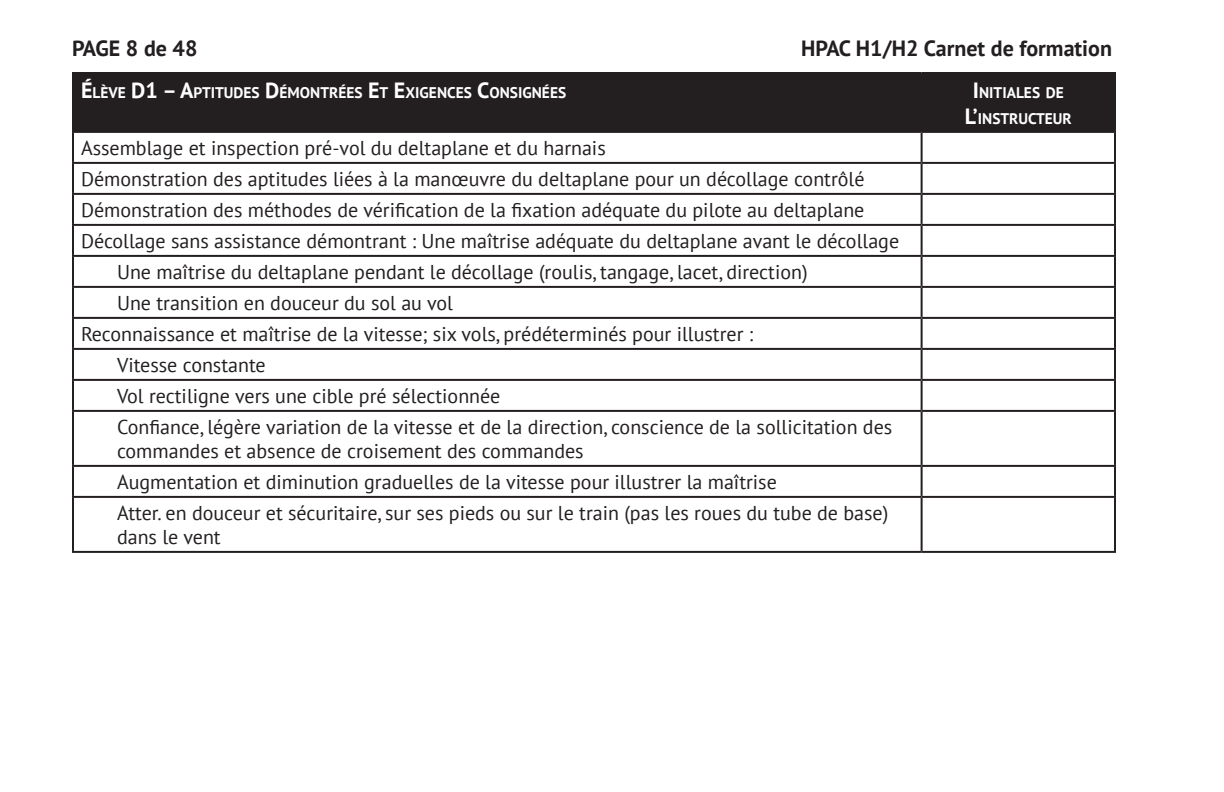
<style>
.page{position:relative;width:1224px;height:792px;background:#fff}
.page>*{position:absolute;margin:0;border:0;box-sizing:border-box;transform-origin:0 0}
.t1{font:700 22px "PT Sans";color:#231f20}
.table_list_2{font:20px/24px "PT Sans";color:#231f20}
.table_list{font:20px "PT Sans";color:#231f20}
.Table_heading_white{font:700 15.4px/26.4px "PT Sans";color:#fff;text-align:center}
.s1{font-size:22px}
</style>
<div class="page">
<div style="left:74px;top:74px;width:1040px;height:57px;background:#231f20"></div>
<hr style="left:72px;top:72px;width:850px;height:2px;background:#231f20">
<hr style="left:72px;top:74px;width:2px;height:57px;background:#231f20">
<hr style="left:922px;top:72px;width:194px;height:2px;background:#231f20">
<hr style="left:921px;top:74px;width:2px;height:57px;background:#231f20">
<hr style="left:1114px;top:74px;width:2px;height:57px;background:#231f20">
<hr style="left:72px;top:131px;width:850px;height:2px;background:#231f20">
<hr style="left:72px;top:133px;width:2px;height:29px;background:#231f20">
<hr style="left:922px;top:131px;width:194px;height:2px;background:#231f20">
<hr style="left:921px;top:133px;width:2px;height:29px;background:#231f20">
<hr style="left:1114px;top:133px;width:2px;height:29px;background:#231f20">
<hr style="left:72px;top:162px;width:850px;height:2px;background:#231f20">
<hr style="left:72px;top:164px;width:2px;height:29px;background:#231f20">
<hr style="left:922px;top:162px;width:194px;height:2px;background:#231f20">
<hr style="left:921px;top:164px;width:2px;height:29px;background:#231f20">
<hr style="left:1114px;top:164px;width:2px;height:29px;background:#231f20">
<hr style="left:72px;top:193px;width:850px;height:2px;background:#231f20">
<hr style="left:72px;top:195px;width:2px;height:29px;background:#231f20">
<hr style="left:922px;top:193px;width:194px;height:2px;background:#231f20">
<hr style="left:921px;top:195px;width:2px;height:29px;background:#231f20">
<hr style="left:1114px;top:195px;width:2px;height:29px;background:#231f20">
<hr style="left:72px;top:224px;width:850px;height:2px;background:#231f20">
<hr style="left:72px;top:226px;width:2px;height:29px;background:#231f20">
<hr style="left:922px;top:224px;width:194px;height:2px;background:#231f20">
<hr style="left:921px;top:226px;width:2px;height:29px;background:#231f20">
<hr style="left:1114px;top:226px;width:2px;height:29px;background:#231f20">
<hr style="left:72px;top:255px;width:850px;height:2px;background:#231f20">
<hr style="left:72px;top:257px;width:2px;height:29px;background:#231f20">
<hr style="left:922px;top:255px;width:194px;height:2px;background:#231f20">
<hr style="left:921px;top:257px;width:2px;height:29px;background:#231f20">
<hr style="left:1114px;top:257px;width:2px;height:29px;background:#231f20">
<hr style="left:72px;top:286px;width:850px;height:2px;background:#231f20">
<hr style="left:72px;top:288px;width:2px;height:29px;background:#231f20">
<hr style="left:922px;top:286px;width:194px;height:2px;background:#231f20">
<hr style="left:921px;top:288px;width:2px;height:29px;background:#231f20">
<hr style="left:1114px;top:288px;width:2px;height:29px;background:#231f20">
<hr style="left:72px;top:317px;width:850px;height:2px;background:#231f20">
<hr style="left:72px;top:319px;width:2px;height:29px;background:#231f20">
<hr style="left:922px;top:317px;width:194px;height:2px;background:#231f20">
<hr style="left:921px;top:319px;width:2px;height:29px;background:#231f20">
<hr style="left:1114px;top:319px;width:2px;height:29px;background:#231f20">
<hr style="left:72px;top:348px;width:850px;height:2px;background:#231f20">
<hr style="left:72px;top:350px;width:2px;height:29px;background:#231f20">
<hr style="left:922px;top:348px;width:194px;height:2px;background:#231f20">
<hr style="left:921px;top:350px;width:2px;height:29px;background:#231f20">
<hr style="left:1114px;top:350px;width:2px;height:29px;background:#231f20">
<hr style="left:72px;top:379px;width:850px;height:2px;background:#231f20">
<hr style="left:72px;top:381px;width:2px;height:29px;background:#231f20">
<hr style="left:922px;top:379px;width:194px;height:2px;background:#231f20">
<hr style="left:921px;top:381px;width:2px;height:29px;background:#231f20">
<hr style="left:1114px;top:381px;width:2px;height:29px;background:#231f20">
<hr style="left:72px;top:410px;width:850px;height:2px;background:#231f20">
<hr style="left:72px;top:412px;width:2px;height:53px;background:#231f20">
<hr style="left:922px;top:410px;width:194px;height:2px;background:#231f20">
<hr style="left:921px;top:412px;width:2px;height:53px;background:#231f20">
<hr style="left:1114px;top:412px;width:2px;height:53px;background:#231f20">
<hr style="left:72px;top:465px;width:850px;height:2px;background:#231f20">
<hr style="left:72px;top:467px;width:2px;height:29px;background:#231f20">
<hr style="left:922px;top:465px;width:194px;height:2px;background:#231f20">
<hr style="left:921px;top:467px;width:2px;height:29px;background:#231f20">
<hr style="left:1114px;top:467px;width:2px;height:29px;background:#231f20">
<hr style="left:72px;top:496px;width:850px;height:2px;background:#231f20">
<hr style="left:72px;top:498px;width:2px;height:53px;background:#231f20">
<hr style="left:922px;top:496px;width:194px;height:2px;background:#231f20">
<hr style="left:921px;top:498px;width:2px;height:53px;background:#231f20">
<hr style="left:1114px;top:498px;width:2px;height:53px;background:#231f20">
<hr style="left:72px;top:551px;width:850px;height:2px;background:#231f20">
<hr style="left:922px;top:551px;width:194px;height:2px;background:#231f20">
<p class="t1" style="left:72px;top:33px;width:127px">PAGE 8 de 48</p>
<p class="t1" style="left:801px;top:33px;width:312px">HPAC H1/H2 Carnet de formation</p>
<p class="Table_heading_white" style="left:81px;top:79px;width:486px"><span class="s1">É</span>LÈVE <span class="s1">D1 – A</span>PTITUDES <span class="s1">D</span>ÉMONTRÉES <span class="s1">E</span>T <span class="s1">E</span>XIGENCES <span class="s1">C</span>ONSIGNÉES</p>
<p class="Table_heading_white" style="left:965px;top:79px;width:109px"><span class="s1">I</span> NITIALES DE<br><span class="s1">L’</span>INSTRUCTEUR</p>
<p class="table_list" style="left:81px;top:135px;width:526px">Assemblage et inspection pré-vol du deltaplane et du harnais</p>
<p class="table_list" style="left:81px;top:166px;width:785px">Démonstration des aptitudes liées à la manœuvre du deltaplane pour un décollage contrôlé</p>
<p class="table_list" style="left:81px;top:197px;width:785px">Démonstration des méthodes de vérification de la fixation adéquate du pilote au deltaplane</p>
<p class="table_list" style="left:81px;top:228px;width:820px">Décollage sans assistance démontrant : Une maîtrise adéquate du deltaplane avant le décollage</p>
<p class="table_list_2" style="left:117px;top:259px;width:692px">Une maîtrise du deltaplane pendant le décollage (roulis, tangage, lacet, direction)</p>
<p class="table_list_2" style="left:117px;top:290px;width:338px">Une transition en douceur du sol au vol</p>
<p class="table_list_2" style="left:81px;top:321px;width:674px">Reconnaissance et maîtrise de la vitesse; six vols, prédéterminés pour illustrer :</p>
<p class="table_list" style="left:117px;top:352px;width:150px">Vitesse constante</p>
<p class="table_list_2" style="left:117px;top:383px;width:385px">Vol rectiligne vers une cible pré sélectionnée</p>
<p class="table_list_2" style="left:117px;top:414px;width:777px">Confiance, légère variation de la vitesse et de la direction, conscience de la sollicitation des commandes et absence de croisement des commandes</p>
<p class="table_list_2" style="left:117px;top:469px;width:661px">Augmentation et diminution graduelles de la vitesse pour illustrer la maîtrise</p>
<p class="table_list_2" style="left:117px;top:500px;width:773px">Atter. en douceur et sécuritaire, sur ses pieds ou sur le train (pas les roues du tube de base) dans le vent</p>
</div>
